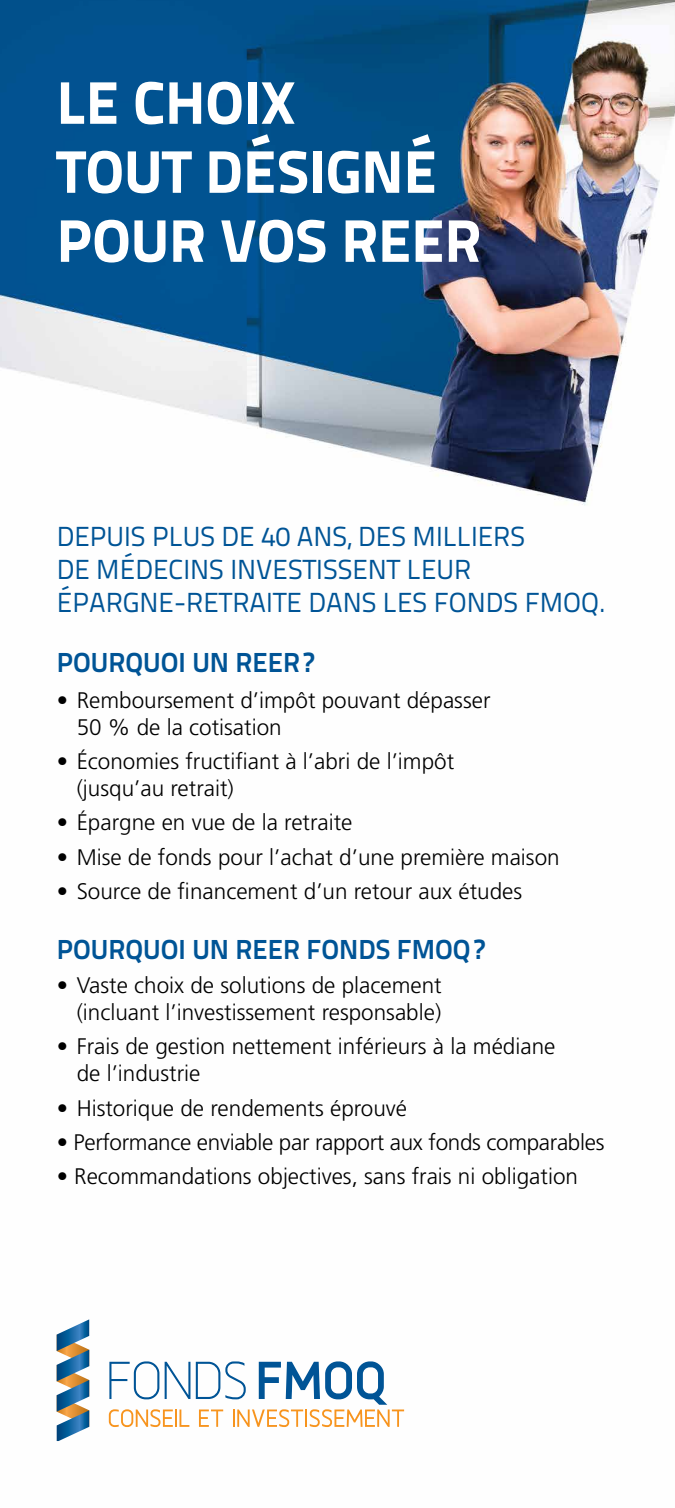
<style>
.page{position:relative;width:675px;height:1508px;background:#fff}
.page>*{position:absolute;margin:0;border:0;box-sizing:border-box;transform-origin:0 0}
.t1{font:800 60px/69px "Titillium Text 22 L";color:#fff}
.t2{font:27.5px/33px "Titillium Text 22 L";color:#005496}
.t3{font:700 27.5px "Titillium Text 22 L";color:#005496}
.t4{font:300 22.5px/27px "Frutiger";color:#000}
</style>
<div class="page">
<img style="left:0;top:0;width:675px;height:1442px">
<svg style="left:109px;top:1361px;width:50px;height:38px"></svg>
<svg style="left:165px;top:1361px;width:25px;height:38px"></svg>
<svg style="left:57px;top:1319px;width:32px;height:122px"></svg>
<svg style="left:109px;top:1409px;width:80px;height:18px"></svg>
<svg style="left:196px;top:1361px;width:208px;height:66px"></svg>
<h1 class="t1" style="left:57px;top:64px;width:426px">LE CHOIX<br>TOUT DÉSIGNÉ<br>POUR VOS REER</h1>
<p class="t2" style="left:57px;top:518px;width:551px">DEPUIS PLUS DE 40 ANS, DES MILLIERS<br>DE MÉDECINS INVESTISSENT LEUR<br>ÉPARGNE-RETRAITE DANS LES FONDS FMOQ.</p>
<p class="t3" style="left:57px;top:641px;width:259px">POURQUOI UN REER?</p>
<p class="t4" style="left:77px;top:686px;width:415px;text-indent:-20px">• Remboursement d’impôt pouvant dépasser<br>50 % de la cotisation</p>
<p class="t4" style="left:77px;top:748px;width:379px;text-indent:-20px">• Économies fructifiant à l’abri de l’impôt (jusqu’au retrait)</p>
<p class="t4" style="left:57px;top:809px;width:297px">• Épargne en vue de la retraite</p>
<p class="t4" style="left:57px;top:843px;width:505px">• Mise de fonds pour l’achat d’une première maison</p>
<p class="t4" style="left:57px;top:877px;width:467px">• Source de financement d’un retour aux études</p>
<p class="t3" style="left:57px;top:928px;width:430px">POURQUOI UN REER FONDS FMOQ?</p>
<p class="t4" style="left:57px;top:971px;width:387px;text-align:right">• Vaste choix de solutions de placement (incluant l’investissement responsable)</p>
<p class="t4" style="left:77px;top:1033px;width:480px;text-indent:-20px">• Frais de gestion nettement inférieurs à la médiane de l’industrie</p>
<p class="t4" style="left:57px;top:1094px;width:352px">• Historique de rendements éprouvé</p>
<p class="t4" style="left:57px;top:1128px;width:549px">• Performance enviable par rapport aux fonds comparables</p>
<p class="t4" style="left:57px;top:1162px;width:523px">• Recommandations objectives, sans frais ni obligation</p>
</div>
